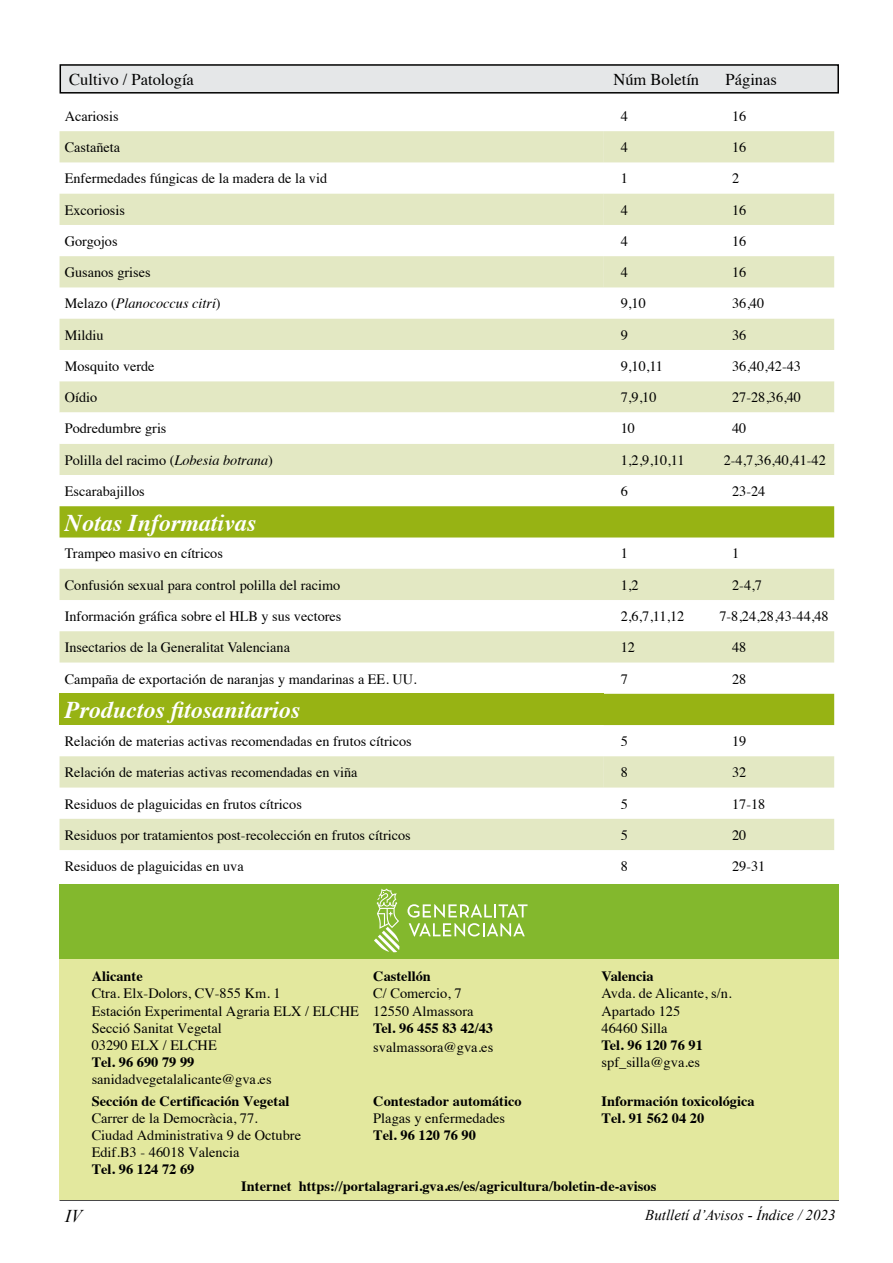
<style>
.page{position:relative;width:893px;height:1263px;background:#fff}
.page>*{position:absolute;margin:0;border:0;box-sizing:border-box;transform-origin:0 0}
.t1{font:italic 700 24px "Times";color:#fff}
.t2{font:italic 18px "Times New Roman";color:#000}
.t3{font:16.5px "Times";color:#000}
.t4{font:italic 15px "Times New Roman";color:#000}
.t5{font:14.25px/17.1px "Times";color:#000}
.t6{font:700 14.25px/17.2px "Times";color:#000}
.t7{font:italic 14.25px "Times";color:#000}
.s1{font-style:normal}
.s2{font-style:italic}
</style>
<div class="page">
<hr style="left:60px;top:1199px;width:779px;height:2px;background:#000">
<svg style="left:60px;top:131px;width:774px;height:188px"></svg>
<svg style="left:60px;top:319px;width:774px;height:531px;fill:#e3e8c3"></svg>
<svg style="left:60px;top:350px;width:774px;height:156px"></svg>
<svg style="left:60px;top:506px;width:774px;height:219px"></svg>
<div style="left:60px;top:694px;width:544px;height:31px;background:#97b314"></div>
<div style="left:60px;top:65px;width:778px;height:28px;background:#e5e7e8"></div>
<div style="left:60px;top:64px;width:779px;height:30px;border:2px solid #000"></div>
<div style="left:60px;top:922px;width:779px;height:278px;background:#e3e89e"></div>
<div style="left:60px;top:884px;width:779px;height:74px;background:#83b82d"></div>
<svg style="left:374px;top:888px;width:25px;height:64px"></svg>
<svg style="left:407px;top:904px;width:121px;height:32px"></svg>
<p class="t3" style="left:69px;top:64px;width:126px">Cultivo / Patología</p>
<p class="t3" style="left:613px;top:64px;width:87px">Núm Boletín</p>
<p class="t3" style="left:726px;top:64px;width:53px">Páginas</p>
<p class="t5" style="left:65px;top:106px;width:55px">Acariosis</p>
<p class="t5" style="left:621px;top:106px;width:9px">4</p>
<p class="t5" style="left:732px;top:106px;width:16px">16</p>
<p class="t5" style="left:65px;top:138px;width:57px">Castañeta</p>
<p class="t5" style="left:621px;top:138px;width:9px">4</p>
<p class="t5" style="left:732px;top:138px;width:16px">16</p>
<p class="t5" style="left:65px;top:169px;width:264px">Enfermedades fúngicas de la madera de la vid</p>
<p class="t5" style="left:621px;top:169px;width:9px">1</p>
<p class="t5" style="left:732px;top:169px;width:9px">2</p>
<p class="t5" style="left:65px;top:200px;width:62px">Excoriosis</p>
<p class="t5" style="left:621px;top:200px;width:9px">4</p>
<p class="t5" style="left:732px;top:200px;width:16px">16</p>
<p class="t5" style="left:65px;top:231px;width:54px">Gorgojos</p>
<p class="t5" style="left:621px;top:231px;width:9px">4</p>
<p class="t5" style="left:732px;top:231px;width:16px">16</p>
<p class="t5" style="left:65px;top:263px;width:87px">Gusanos grises</p>
<p class="t5" style="left:621px;top:263px;width:9px">4</p>
<p class="t5" style="left:732px;top:263px;width:16px">16</p>
<p class="t7" style="left:65px;top:291px;width:157px"><span class="s1">Melazo (</span>Planococcus citri<span class="s1">)</span></p>
<p class="t5" style="left:621px;top:294px;width:26px">9,10</p>
<p class="t5" style="left:732px;top:294px;width:34px">36,40</p>
<p class="t5" style="left:65px;top:325px;width:40px">Mildiu</p>
<p class="t5" style="left:621px;top:325px;width:9px">9</p>
<p class="t5" style="left:732px;top:325px;width:16px">36</p>
<p class="t5" style="left:65px;top:356px;width:91px">Mosquito verde</p>
<p class="t5" style="left:621px;top:356px;width:44px">9,10,11</p>
<p class="t5" style="left:732px;top:356px;width:70px">36,40,42-43</p>
<p class="t5" style="left:65px;top:388px;width:34px">Oídio</p>
<p class="t5" style="left:621px;top:388px;width:37px">7,9,10</p>
<p class="t5" style="left:732px;top:388px;width:70px">27-28,36,40</p>
<p class="t5" style="left:65px;top:419px;width:103px">Podredumbre gris</p>
<p class="t5" style="left:621px;top:419px;width:16px">10</p>
<p class="t5" style="left:732px;top:419px;width:16px">40</p>
<p class="t5" style="left:65px;top:450px;width:210px">Polilla del racimo (<span class="s2">Lobesia botrana</span>)</p>
<p class="t5" style="left:621px;top:450px;width:65px">1,2,9,10,11</p>
<p class="t5" style="left:724px;top:450px;width:104px">2-4,7,36,40,41-42</p>
<p class="t5" style="left:65px;top:482px;width:81px">Escarabajillos</p>
<p class="t5" style="left:621px;top:482px;width:9px">6</p>
<p class="t5" style="left:732px;top:482px;width:35px">23-24</p>
<h1 class="t1" style="left:65px;top:500px;width:193px">Notas Informativas</h1>
<p class="t5" style="left:65px;top:544px;width:160px">Trampeo masivo en cítricos</p>
<p class="t5" style="left:621px;top:544px;width:9px">1</p>
<p class="t5" style="left:732px;top:544px;width:9px">1</p>
<p class="t5" style="left:65px;top:575px;width:277px">Confusión sexual para control polilla del racimo</p>
<p class="t5" style="left:621px;top:575px;width:19px">1,2</p>
<p class="t5" style="left:732px;top:575px;width:31px">2-4,7</p>
<p class="t5" style="left:65px;top:607px;width:278px">Información gráfica sobre el HLB y sus vectores</p>
<p class="t5" style="left:621px;top:607px;width:65px">2,6,7,11,12</p>
<p class="t5" style="left:719px;top:607px;width:111px">7-8,24,28,43-44,48</p>
<p class="t5" style="left:65px;top:638px;width:227px">Insectarios de la Generalitat Valenciana</p>
<p class="t5" style="left:621px;top:638px;width:16px">12</p>
<p class="t5" style="left:732px;top:638px;width:16px">48</p>
<p class="t5" style="left:65px;top:669px;width:353px">Campaña de exportación de naranjas y mandarinas a EE. UU.</p>
<p class="t5" style="left:621px;top:669px;width:9px">7</p>
<p class="t5" style="left:732px;top:669px;width:16px">28</p>
<h1 class="t1" style="left:65px;top:688px;width:237px">Productos fitosanitarios</h1>
<p class="t5" style="left:65px;top:731px;width:349px">Relación de materias activas recomendadas en frutos cítricos</p>
<p class="t5" style="left:621px;top:731px;width:9px">5</p>
<p class="t5" style="left:732px;top:731px;width:16px">19</p>
<p class="t5" style="left:65px;top:763px;width:294px">Relación de materias activas recomendadas en viña</p>
<p class="t5" style="left:621px;top:763px;width:9px">8</p>
<p class="t5" style="left:732px;top:763px;width:16px">32</p>
<p class="t5" style="left:65px;top:794px;width:239px">Residuos de plaguicidas en frutos cítricos</p>
<p class="t5" style="left:621px;top:794px;width:9px">5</p>
<p class="t5" style="left:732px;top:794px;width:35px">17-18</p>
<p class="t5" style="left:65px;top:825px;width:347px">Residuos por tratamientos post-recolección en frutos cítricos</p>
<p class="t5" style="left:621px;top:825px;width:9px">5</p>
<p class="t5" style="left:732px;top:825px;width:16px">20</p>
<p class="t5" style="left:65px;top:856px;width:180px">Residuos de plaguicidas en uva</p>
<p class="t5" style="left:621px;top:856px;width:9px">8</p>
<p class="t5" style="left:732px;top:856px;width:35px">29-31</p>
<p class="t6" style="left:92px;top:966px;width:53px">Alicante</p>
<p class="t5" style="left:92px;top:984px;width:269px">Ctra. Elx-Dolors, CV-855 Km. 1<br>Estación Experimental Agraria ELX / ELCHE<br>Secció Sanitat Vegetal<br>03290 ELX / ELCHE</p>
<p class="t6" style="left:92px;top:1052px;width:104px">Tel. 96 690 79 99</p>
<p class="t5" style="left:92px;top:1069px;width:181px">sanidadvegetalalicante@gva.es</p>
<p class="t6" style="left:92px;top:1090px;width:199px">Sección de Certificación Vegetal</p>
<p class="t5" style="left:92px;top:1108px;width:211px">Carrer de la Democràcia, 77.<br>Ciudad Administrativa 9 de Octubre<br>Edif.B3 - 46018 Valencia</p>
<p class="t6" style="left:92px;top:1159px;width:104px">Tel. 96 124 72 69</p>
<p class="t6" style="left:373px;top:966px;width:59px">Castellón</p>
<p class="t5" style="left:373px;top:984px;width:102px">C/ Comercio, 7<br>12550 Almassora</p>
<p class="t6" style="left:373px;top:1018px;width:121px">Tel. 96 455 83 42/43</p>
<p class="t5" style="left:373px;top:1037px;width:121px">svalmassora@gva.es</p>
<p class="t6" style="left:373px;top:1090px;width:150px">Contestador automático</p>
<p class="t5" style="left:373px;top:1108px;width:133px">Plagas y enfermedades</p>
<p class="t6" style="left:373px;top:1125px;width:104px">Tel. 96 120 76 90</p>
<p class="t6" style="left:602px;top:966px;width:54px">Valencia</p>
<p class="t5" style="left:602px;top:984px;width:132px">Avda. de Alicante, s/n.<br>Apartado 125<br>46460 Silla</p>
<p class="t6" style="left:602px;top:1035px;width:103px">Tel. 96 120 76 91</p>
<p class="t5" style="left:602px;top:1053px;width:100px">spf_silla@gva.es</p>
<p class="t6" style="left:602px;top:1090px;width:155px">Información toxicológica<br>Tel. 91 562 04 20</p>
<p class="t6" style="left:241px;top:1176px;width:416px">Internet https://portalagrari.gva.es/es/agricultura/boletin-de-avisos</p>
<p class="t2" style="left:65px;top:1206px;width:18px">IV</p>
<p class="t4" style="left:645px;top:1206px;width:192px">Butlletí d’Avisos - Índice / 2023</p>
</div>
